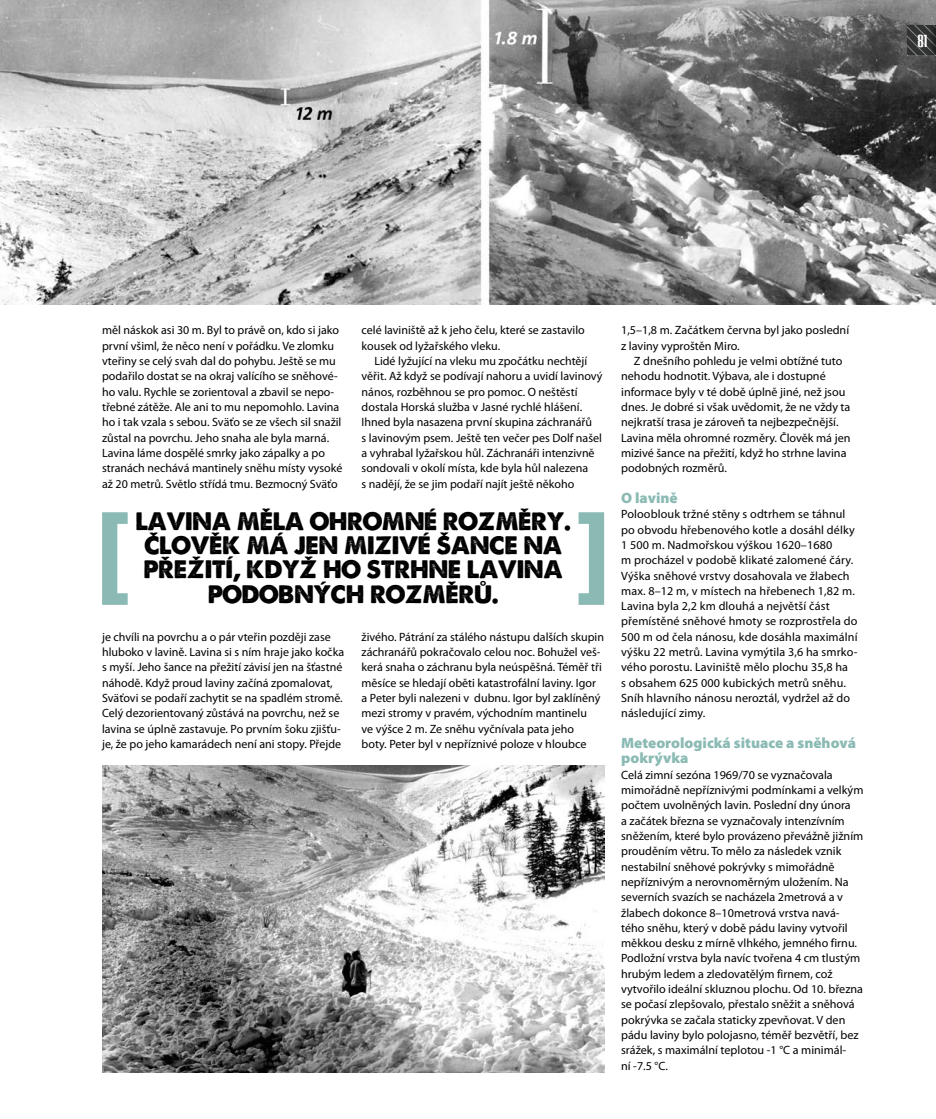
<style>
.page{position:relative;width:936px;height:1119px;background:#fff}
.page>*{position:absolute;margin:0;border:0;box-sizing:border-box;transform-origin:0 0}
.t1{font:24px/24px "snow";letter-spacing:-.02em;color:#000;text-align:center}
.t2{font:16.5px "Verve upraveny";color:#fff}
.Text{font:900 15px/15.3px "Myriad Pro";color:#8bbab4}
.Text-2{font:12px/15.3px "Myriad Pro";color:#000}
</style>
<div class="page">
<img style="left:0;top:0;width:935px;height:304px">
<svg style="left:907px;top:26px;width:28px;height:29px"></svg>
<svg style="left:102px;top:512px;width:26px;height:92px"></svg>
<svg style="left:578px;top:512px;width:26px;height:92px"></svg>
<img style="left:102px;top:765px;width:502px;height:306px">
<p class="t2" style="left:917px;top:31px;width:11px">81</p>
<p class="Text-2" style="left:102px;top:322px;width:242px">měl náskok asi 30 m. Byl to právě on, kdo si jako první všiml, že něco není v pořádku. Ve zlomku vteřiny se celý svah dal do pohybu. Ještě se mu podařilo dostat se na okraj valícího se sněhové&shy;ho valu. Rychle se zorientoval a zbavil se nepo&shy;třebné zátěže. Ale ani to mu nepomohlo. Lavina ho i tak vzala s sebou. Sväťo se ze všech sil snažil zůstal na povrchu. Jeho snaha ale byla marná.<br>Lavina láme dospělé smrky jako zápalky a po stranách nechává mantinely sněhu místy vysoké až 20 metrů. Světlo střídá tmu. Bezmocný Sväťo</p>
<p class="Text-2" style="left:361px;top:322px;width:225px">celé laviniště až k jeho čelu, které se zastavilo kousek od lyžařského vleku.</p>
<p class="Text-2" style="left:361px;top:353px;width:242px;text-indent:13px">Lidé lyžující na vleku mu zpočátku nechtějí věřit. Až když se podívají nahoru a uvidí lavinový nános, rozběhnou se pro pomoc. O neštěstí dostala Horská služba v Jasné rychlé hlášení.<br>Ihned byla nasazena první skupina záchranářů<br>s lavinovým psem. Ještě ten večer pes Dolf našel a vyhrabal lyžařskou hůl. Záchranáři intenzivně sondovali v okolí místa, kde byla hůl nalezena<br>s nadějí, že se jim podaří najít ještě někoho</p>
<p class="t1" style="left:135px;top:510px;width:437px">LAVINA MĚLA OHROMNÉ ROZMĚRY.<br>ČLOVĚK MÁ JEN MIZIVÉ ŠANCE NA<br>PŘEŽITÍ, KDYŽ HO STRHNE LAVINA<br>PODOBNÝCH ROZMĚRŮ.</p>
<p class="Text-2" style="left:102px;top:629px;width:244px">je chvíli na povrchu a o pár vteřin později zase hluboko v lavině. Lavina si s ním hraje jako kočka s myší. Jeho šance na přežití závisí jen na šťastné náhodě. Když proud laviny začíná zpomalovat, Sväťovi se podaří zachytit se na spadlém stromě.<br>Celý dezorientovaný zůstává na povrchu, než se lavina se úplně zastavuje. Po prvním šoku zjišťu&shy;je, že po jeho kamarádech není ani stopy. Přejde</p>
<p class="Text-2" style="left:361px;top:629px;width:244px">živého. Pátrání za stálého nástupu dalších skupin záchranářů pokračovalo celou noc. Bohužel veš&shy;kerá snaha o záchranu byla neúspěšná. Téměř tři měsíce se hledají oběti katastrofální laviny. Igor a Peter byli nalezeni v dubnu. Igor byl zaklíněný mezi stromy v pravém, východním mantinelu<br>ve výšce 2 m. Ze sněhu vyčnívala pata jeho<br>boty. Peter byl v nepříznivé poloze v hloubce</p>
<p class="Text-2" style="left:621px;top:322px;width:229px">1,5–1,8 m. Začátkem června byl jako poslední z laviny vyproštěn Miro.</p>
<p class="Text-2" style="left:621px;top:353px;width:231px;text-indent:13px">Z dnešního pohledu je velmi obtížné tuto nehodu hodnotit. Výbava, ale i dostupné informace byly v té době úplně jiné, než jsou dnes. Je dobré si však uvědomit, že ne vždy ta nejkratší trasa je zároveň ta nejbezpečnější.<br>Lavina měla ohromné rozměry. Člověk má jen mizivé šance na přežití, když ho strhne lavina podobných rozměrů.</p>
<p class="Text" style="left:621px;top:489px;width:58px">O lavině</p>
<p class="Text-2" style="left:621px;top:506px;width:238px">Polooblouk tržné stěny s odtrhem se táhnul po obvodu hřebenového kotle a dosáhl délky 1 500 m. Nadmořskou výškou 1620–1680<br>m procházel v podobě klikaté zalomené čáry.<br>Výška sněhové vrstvy dosahovala ve žlabech max. 8–12 m, v místech na hřebenech 1,82 m.<br>Lavina byla 2,2 km dlouhá a největší část přemístěné sněhové hmoty se rozprostřela do 500 m od čela nánosu, kde dosáhla maximální výšku 22 metrů. Lavina vymýtila 3,6 ha smrko&shy;vého porostu. Laviniště mělo plochu 35,8 ha<br>s obsahem 625 000 kubických metrů sněhu.<br>Sníh hlavního nánosu neroztál, vydržel až do následující zimy.</p>
<p class="Text" style="left:621px;top:734px;width:236px">Meteorologická situace a sněhová pokrývka</p>
<p class="Text-2" style="left:621px;top:766px;width:244px">Celá zimní sezóna 1969/70 se vyznačovala mimořádně nepříznivými podmínkami a velkým počtem uvolněných lavin. Poslední dny února<br>a začátek března se vyznačovaly intenzívním sněžením, které bylo provázeno převážně jižním prouděním větru. To mělo za následek vznik nestabilní sněhové pokrývky s mimořádně nepříznivým a nerovnoměrným uložením. Na severních svazích se nacházela 2metrová a v žlabech dokonce 8–10metrová vrstva navá&shy;tého sněhu, který v době pádu laviny vytvořil měkkou desku z mírně vlhkého, jemného firnu.<br>Podložní vrstva byla navíc tvořena 4 cm tlustým hrubým ledem a zledovatělým firnem, což vytvořilo ideální skluznou plochu. Od 10. března se počasí zlepšovalo, přestalo sněžit a sněhová pokrývka se začala staticky zpevňovat. V den pádu laviny bylo polojasno, téměř bezvětří, bez srážek, s maximální teplotou -1 °C a minimál-<br>ní -7.5 °C.</p>
</div>
